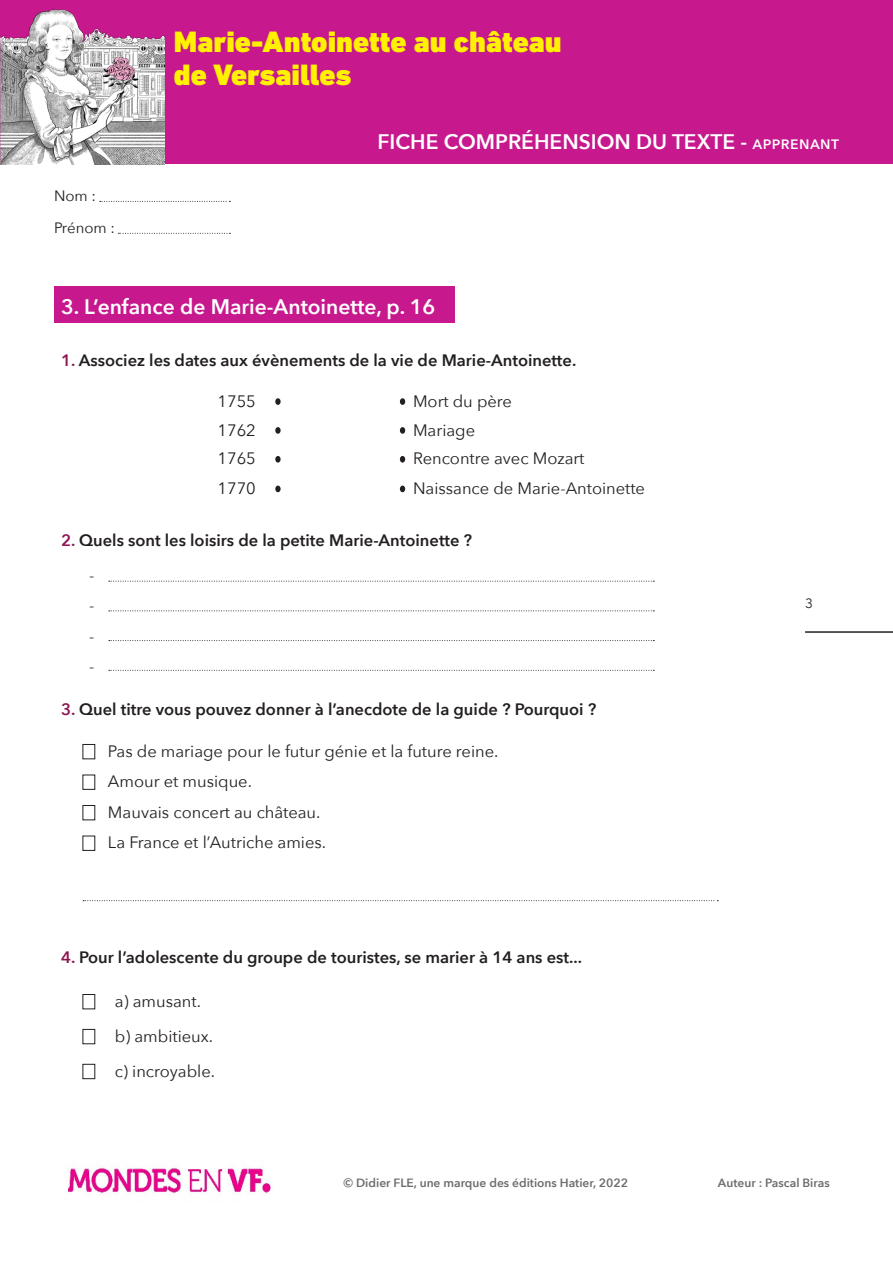
<style>
.page{position:relative;width:893px;height:1263px;background:#fff}
.page>*{position:absolute;margin:0;border:0;box-sizing:border-box;transform-origin:0 0}
.t1{font:900 30px/33px "DIN Next LT Pro";color:#fff101}
.t2{font:600 21px "Avenir Next";color:#fff}
.t3{font:16.5px "Avenir Next";color:#231f20}
.t4{font:600 16.5px "Avenir Next";color:#231f20}
.t5{font:15px "Avenir Next";color:#231f20}
.t6{font:13.5px "Avenir Next";color:#231f20}
.t7{font:600 12px "Avenir Next";color:#6c6d70}
.s1{font-weight:500;font-size:18px}
.s2{color:#8e1653}
</style>
<div class="page">
<img style="left:67px;top:1167px;width:204px;height:27px">
<hr style="left:805px;top:631px;width:88px;height:2px;background:#231f20">
<div style="left:0;top:1px;width:893px;height:163px;background:#c7188d"></div>
<svg style="left:100px;top:201px;width:130px;height:1px"></svg>
<svg style="left:118px;top:233px;width:112px;height:1px"></svg>
<div style="left:54px;top:287px;width:401px;height:36px;background:#c7188d"></div>
<img style="left:0;top:0;width:165px;height:164px">
<div style="left:275px;top:398px;width:6px;height:7px;background:#231f20;border-radius:50%"></div>
<div style="left:275px;top:427px;width:6px;height:7px;background:#231f20;border-radius:50%"></div>
<div style="left:275px;top:456px;width:6px;height:7px;background:#231f20;border-radius:50%"></div>
<svg style="left:275px;top:486px;width:6px;height:6px"></svg>
<svg style="left:400px;top:398px;width:5px;height:7px"></svg>
<svg style="left:400px;top:427px;width:5px;height:7px"></svg>
<svg style="left:400px;top:456px;width:5px;height:7px"></svg>
<svg style="left:400px;top:486px;width:5px;height:6px"></svg>
<svg style="left:109px;top:581px;width:545px;height:1px"></svg>
<svg style="left:109px;top:610px;width:545px;height:1px"></svg>
<svg style="left:109px;top:640px;width:545px;height:1px"></svg>
<svg style="left:109px;top:670px;width:545px;height:1px"></svg>
<div style="left:83px;top:744px;width:12px;height:15px;border:1px solid #231f20"></div>
<div style="left:83px;top:805px;width:12px;height:15px;border:1px solid #231f20"></div>
<svg style="left:83px;top:900px;width:635px;height:1px"></svg>
<div style="left:83px;top:994px;width:12px;height:15px;border:1px solid #231f20"></div>
<div style="left:83px;top:1029px;width:12px;height:15px;border:1px solid #231f20"></div>
<div style="left:83px;top:1064px;width:12px;height:15px;border:1px solid #231f20"></div>
<p class="t1" style="left:174px;top:25px;width:389px">Marie-Antoinette au château de Versailles</p>
<p class="t5" style="left:54px;top:183px;width:44px">Nom :</p>
<p class="t5" style="left:54px;top:215px;width:63px">Prénom :</p>
<p class="t2" style="left:378px;top:124px;width:463px">FICHE COMPRÉHENSION DU TEXTE - <span class="s1">apprenant</span></p>
<p class="t2" style="left:61px;top:289px;width:376px">3. L’enfance de Marie-Antoinette, p. 16</p>
<p class="t4" style="left:61px;top:346px;width:517px"><span class="s2">1.</span> Associez les dates aux évènements de la vie de Marie-Antoinette.</p>
<p class="t3" style="left:218px;top:387px;width:40px">1755</p>
<p class="t3" style="left:218px;top:416px;width:40px">1762</p>
<p class="t3" style="left:218px;top:445px;width:40px">1765</p>
<p class="t3" style="left:218px;top:474px;width:40px">1770</p>
<p class="t3" style="left:413px;top:387px;width:101px">Mort du père</p>
<p class="t3" style="left:413px;top:416px;width:64px">Mariage</p>
<p class="t3" style="left:413px;top:445px;width:173px">Rencontre avec Mozart</p>
<p class="t3" style="left:413px;top:474px;width:233px">Naissance de Marie-Antoinette</p>
<p class="t4" style="left:61px;top:526px;width:412px"><span class="s2">2.</span> Quels sont les loisirs de la petite Marie-Antoinette ?</p>
<p class="t3" style="left:89px;top:561px;width:7px">-</p>
<p class="t3" style="left:89px;top:592px;width:7px">-</p>
<p class="t3" style="left:89px;top:622px;width:7px">-</p>
<p class="t3" style="left:89px;top:653px;width:7px">-</p>
<p class="t4" style="left:61px;top:695px;width:537px"><span class="s2">3.</span> Quel titre vous pouvez donner à l’anecdote de la guide ? Pourquoi ?</p>
<p class="t3" style="left:108px;top:737px;width:392px">Pas de mariage pour le futur génie et la future reine.</p>
<p class="t3" style="left:108px;top:768px;width:146px">Amour et musique.</p>
<p class="t3" style="left:108px;top:798px;width:214px">Mauvais concert au château.</p>
<p class="t3" style="left:108px;top:829px;width:220px">La France et l’Autriche amies.</p>
<p class="t4" style="left:61px;top:943px;width:522px"><span class="s2">4.</span> Pour l’adolescente du groupe de touristes, se marier à 14 ans est...</p>
<p class="t3" style="left:115px;top:987px;width:88px">a) amusant.</p>
<p class="t3" style="left:115px;top:1022px;width:100px">b) ambitieux.</p>
<p class="t3" style="left:115px;top:1057px;width:102px">c) incroyable.</p>
<p class="t6" style="left:805px;top:592px;width:9px">3</p>
<p class="t7" style="left:343px;top:1173px;width:286px">© Didier FLE, une marque des éditions Hatier, 2022</p>
<p class="t7" style="left:718px;top:1173px;width:113px">Auteur : Pascal Biras</p>
</div>
